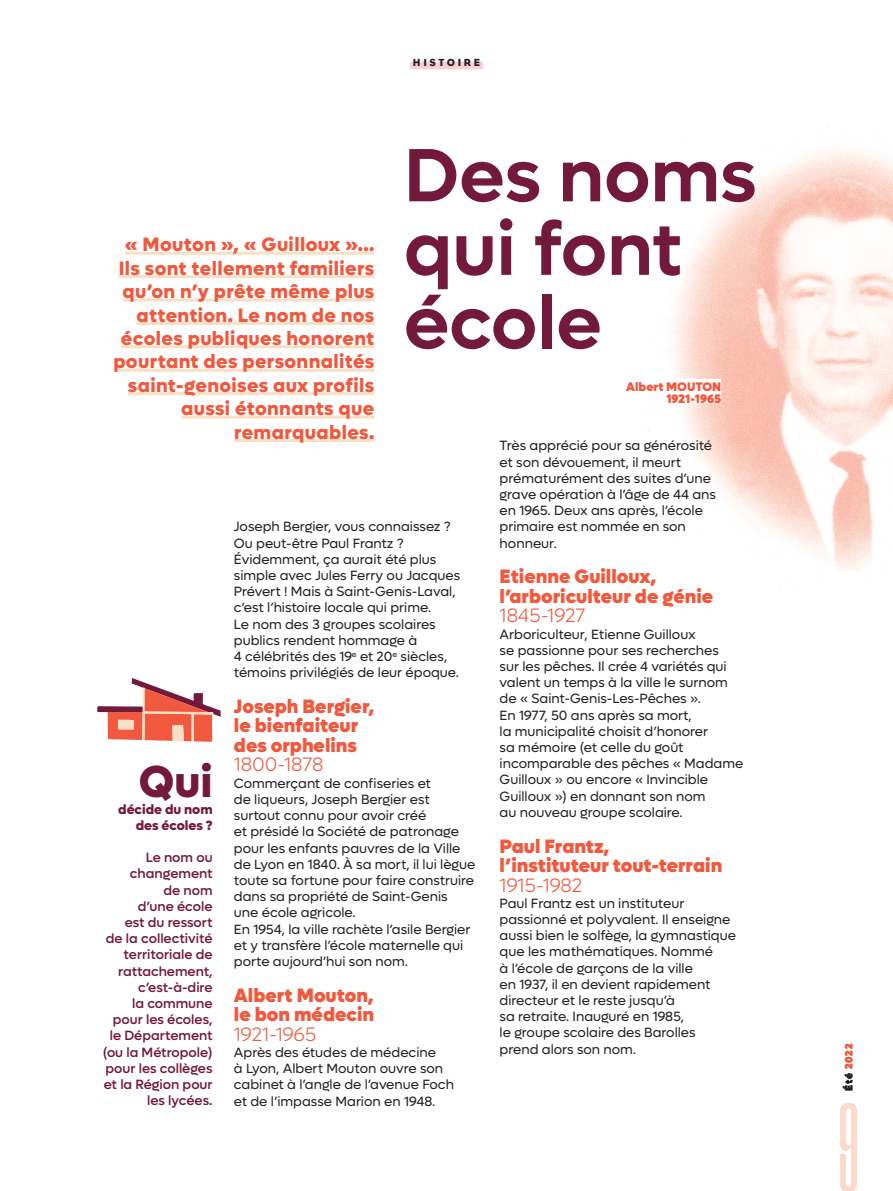
<style>
.page{position:relative;width:893px;height:1191px;background:#fff}
.page>*{position:absolute;margin:0;border:0;box-sizing:border-box;transform-origin:0 0}
.t1{font:500 93.9px "Tusker Grotesk 2500";color:#fcdacb}
.t2{font:600 75.75px/73.5px "Lufga";color:#73193c}
.t3{font:800 45px "Lufga";color:#73193c}
.t4{font:800 19.5px/23.4px "Lufga";letter-spacing:.02em;color:#f0593e;text-align:right}
.t5{font:900 19.5px/19.5px "Lufga";color:#f0593e}
.t6{font:300 19.5px "Lufga";color:#f0593e}
.t7{font:13.5px/16.2px "Lufga";color:#231f20}
.t8{font:500 13.5px/16.2px "Lufga";color:#73193c;text-align:right}
.t9{font:800 13.5px/16.2px "Lufga";color:#73193c;text-align:right}
.t10{font:900 12.45px/12.5px "Lufga";color:#f0593e;text-align:right}
.t11{font:10.5px "Bureau Eagle";letter-spacing:.25em;color:#231f20}
.t12{font:900 10.5px "Lufga";letter-spacing:.07em;color:#f0593e}
.s1{color:#231f20}
</style>
<div class="page">
<img style="left:647px;top:125px;width:246px;height:466px">
<div style="left:410px;top:62px;width:73px;height:7px;background:#faced2"></div>
<hr style="left:125px;top:252px;width:249px;height:3px;background:#f9e0c4">
<hr style="left:119px;top:275px;width:255px;height:3px;background:#f9e0c4">
<hr style="left:123px;top:298px;width:251px;height:3px;background:#f9e0c4">
<hr style="left:136px;top:322px;width:238px;height:3px;background:#f9e0c4">
<hr style="left:121px;top:345px;width:253px;height:3px;background:#f9e0c4">
<hr style="left:113px;top:369px;width:261px;height:3px;background:#f9e0c4">
<hr style="left:128px;top:392px;width:246px;height:3px;background:#f9e0c4">
<hr style="left:181px;top:415px;width:193px;height:3px;background:#f9e0c4">
<hr style="left:234px;top:439px;width:140px;height:3px;background:#f9e0c4">
<svg style="left:97px;top:678px;width:124px;height:64px"></svg>
<div style="left:626px;top:379px;width:95px;height:12px;background:#fff"></div>
<div style="left:666px;top:391px;width:55px;height:12px;background:#fff"></div>
<p class="t11" style="left:413px;top:56px;width:69px">HISTOIRE</p>
<h2 class="t2" style="left:404px;top:138px;width:354px">Des noms qui font école</h2>
<h3 class="t4" style="left:113px;top:233px;width:263px">« Mouton », « Guilloux »...<br>Ils sont tellement familiers qu’on n’y prête même plus attention. Le nom de nos écoles publiques honorent pourtant des personnalités saint-genoises aux profils aussi étonnants que remarquables.</h3>
<p class="t10" style="left:626px;top:380px;width:96px">Albert MOUTON<br>1921-1965</p>
<p class="t7" style="left:500px;top:437px;width:218px">Très apprécié pour sa générosité et son dévouement, il meurt prématurément des suites d’une grave opération à l’âge de 44 ans en 1965. Deux ans après, l’école primaire est nommée en son honneur.</p>
<h3 class="t5" style="left:500px;top:567px;width:215px">Etienne Guilloux, l’arboriculteur de génie</h3>
<h3 class="t6" style="left:500px;top:604px;width:87px">1845-1927</h3>
<p class="t7" style="left:500px;top:626px;width:245px">Arboriculteur, Etienne Guilloux<br>se passionne pour ses recherches<br>sur les pêches. Il crée 4 variétés qui valent un temps à la ville le surnom de « Saint-Genis-Les-Pêches ».<br>En 1977, 50 ans après sa mort,<br>la municipalité choisit d’honorer<br>sa mémoire (et celle du goût incomparable des pêches « Madame<br>Guilloux » ou encore « Invincible<br>Guilloux ») en donnant son nom<br>au nouveau groupe scolaire.</p>
<h3 class="t5" style="left:500px;top:836px;width:224px">Paul Frantz, l’instituteur tout-terrain</h3>
<h3 class="t6" style="left:500px;top:874px;width:84px">1915-1982</h3>
<p class="t7" style="left:500px;top:895px;width:238px">Paul Frantz est un instituteur passionné et polyvalent. Il enseigne aussi bien le solfège, la gymnastique que les mathématiques. Nommé<br>à l’école de garçons de la ville<br>en 1937, il en devient rapidement directeur et le reste jusqu’à<br>sa retraite. Inauguré en 1985,<br>le groupe scolaire des Barolles prend alors son nom.</p>
<p class="t7" style="left:234px;top:518px;width:228px">Joseph Bergier, vous connaissez ?<br>Ou peut-être Paul Frantz ?<br>Évidemment, ça aurait été plus simple avec Jules Ferry ou Jacques<br>Prévert ! Mais à Saint-Genis-Laval, c’est l’histoire locale qui prime.<br>Le nom des 3 groupes scolaires publics rendent hommage à<br>4 célébrités des 19<sup>e</sup> et 20<sup>e</sup> siècles, témoins privilégiés de leur époque.</p>
<h3 class="t5" style="left:234px;top:696px;width:142px">Joseph Bergier, le bienfaiteur des orphelins</h3>
<h3 class="t6" style="left:234px;top:754px;width:91px">1800-1878</h3>
<p class="t7" style="left:234px;top:775px;width:243px">Commerçant de confiseries et<br>de liqueurs, Joseph Bergier est surtout connu pour avoir créé<br>et présidé la Société de patronage pour les enfants pauvres de la Ville de Lyon en 1840. À sa mort, il lui lègue toute sa fortune pour faire construire dans sa propriété de Saint-Genis une école agricole.<br>En 1954, la ville rachète l’asile Bergier et y transfère l’école maternelle qui porte aujourd’hui son nom.</p>
<h3 class="t5" style="left:234px;top:985px;width:142px">Albert Mouton, le bon médecin</h3>
<h3 class="t6" style="left:234px;top:1023px;width:84px">1921-1965</h3>
<p class="t7" style="left:234px;top:1044px;width:222px">Après des études de médecine<br>à Lyon, Albert Mouton ouvre son cabinet à l’angle de l’avenue Foch et de l’impasse Marion en 1948.</p>
<h3 class="t3" style="left:139px;top:754px;width:75px">Qui</h3>
<p class="t9" style="left:118px;top:801px;width:96px">décide du nom des écoles ?</p>
<p class="t8" style="left:103px;top:849px;width:111px">Le nom ou changement<br>de nom<br>d’une école<br>est du ressort<br>de la collectivité territoriale de rattachement, c’est-à-dire<br>la commune pour les écoles, le Département (ou la Métropole) pour les collèges et la Région pour les lycées.</p>
<p class="t12" style="left:843px;top:1091px;width:49px;rotate:-90deg"><span class="s1">été</span> 2022</p>
<h1 class="t1" style="left:838px;top:1093px;width:24px">9</h1>
</div>
